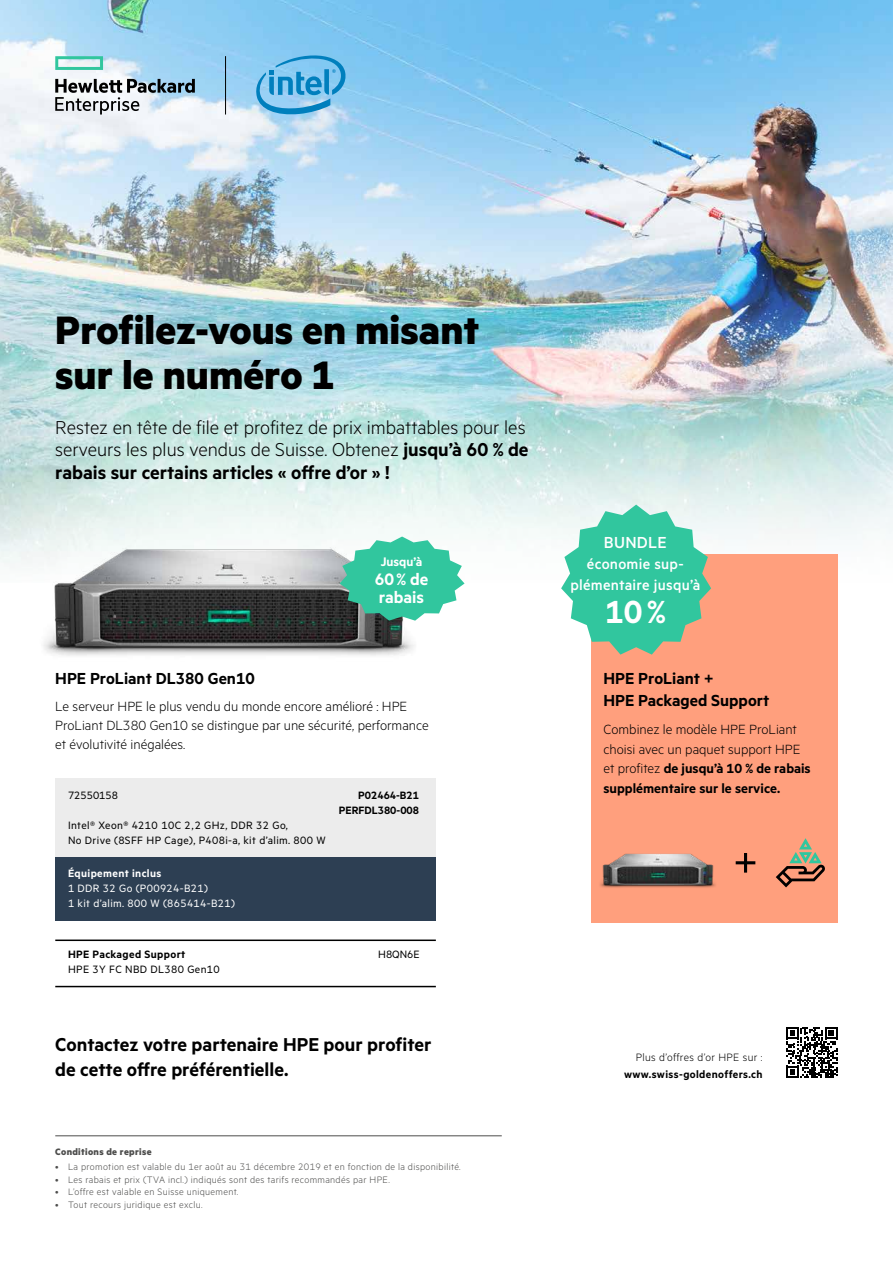
<style>
.page{position:relative;width:893px;height:1263px;background:#fff}
.page>*{position:absolute;margin:0;border:0;box-sizing:border-box;transform-origin:0 0}
.t1{font:700 44.7px/45px "Metric HPE";color:#000}
.t2{font:600 36px "Metric HPE";color:#fff}
.t3{font:300 21px/22.5px "Metric HPE";color:#000}
.t4{font:600 21px/25.2px "Metric HPE";color:#000}
.t5{font:600 18.6px/18.6px "Metric HPE";color:#fff}
.t6{font:600 18px/22.5px "Metric HPE";color:#000}
.t7{font:500 18px "Metric HPE";letter-spacing:.015em;color:#fff}
.t8{font:500 16.5px/21px "Metric HPE";letter-spacing:.015em;color:#fff;text-align:center}
.t9{font:300 15px/19.5px "Metric HPE";color:#000}
.t10{font:600 13.95px "Metric HPE";color:#fff}
.t11{font:12px/15px "Metric HPE";letter-spacing:.03em;color:#000}
.t12{font:12px/15px "Metric HPE";letter-spacing:.03em;color:#fff}
.t13{font:600 12px "Metric HPE";letter-spacing:.03em;color:#000}
.t14{font:600 12px/15px "Metric HPE";color:#000;text-align:right}
.t15{font:300 12px "Metric HPE";letter-spacing:.03em;color:#000}
.t16{font:600 12px "Metric HPE";letter-spacing:.03em;color:#fff}
.t17{font:12px "Metric HPE";color:#000}
.t18{font:300 10.5px "Metric HPE";letter-spacing:.03em;color:#4d4d4c}
.t19{font:700 10.5px "Metric HPE";letter-spacing:.03em;color:#4d4d4c}
.s1{font-weight:600}
</style>
<div class="page">
<img style="left:0;top:0;width:893px;height:583px">
<div style="left:55px;top:778px;width:381px;height:79px;background:#ececec"></div>
<div style="left:55px;top:857px;width:381px;height:64px;background:#2d3f53"></div>
<hr style="left:55px;top:939px;width:381px;height:2px;background:#000">
<hr style="left:55px;top:986px;width:381px;height:1px;background:#000">
<img style="left:36px;top:537px;width:378px;height:119px">
<hr style="left:55px;top:1135px;width:447px;height:1px;background:#4d4d4c">
<div style="left:591px;top:554px;width:246px;height:369px;background:#ff9f7d"></div>
<svg style="left:776px;top:838px;width:49px;height:49px"></svg>
<img style="left:600px;top:853px;width:116px;height:35px">
<svg style="left:736px;top:853px;width:19px;height:20px"></svg>
<svg style="left:786px;top:1027px;width:51px;height:51px"></svg>
<svg style="left:55px;top:56px;width:48px;height:14px"></svg>
<svg style="left:55px;top:79px;width:140px;height:36px"></svg>
<svg style="left:256px;top:55px;width:89px;height:59px;background:#67b6e2"></svg>
<hr style="left:225px;top:56px;width:1px;height:59px;background:#000">
<svg style="left:340px;top:536px;width:125px;height:85px"></svg>
<svg style="left:561px;top:505px;width:150px;height:150px"></svg>
<h1 class="t1" style="left:55px;top:306px;width:426px">Profilez-vous en misant sur le numéro 1</h1>
<h3 class="t3" style="left:55px;top:415px;width:475px">Restez en tête de file et profitez de prix imbattables pour les serveurs les plus vendus de Suisse. Obtenez <span class="s1">jusqu’à 60 % de rabais sur certains articles « offre d’or » !</span></h3>
<p class="t6" style="left:55px;top:666px;width:201px">HPE ProLiant DL380 Gen10</p>
<p class="t10" style="left:381px;top:553px;width:43px">Jusqu’à</p>
<p class="t5" style="left:375px;top:569px;width:55px">60% de rabais</p>
<p class="t9" style="left:55px;top:696px;width:375px;line-height:18.8px">Le serveur HPE le plus vendu du monde encore amélioré : HPE<br>ProLiant DL380 Gen10 se distingue par une sécurité, performance et évolutivité inégalées.</p>
<p class="t17" style="left:68px;top:788px;width:51px">72550158</p>
<p class="t14" style="left:339px;top:787px;width:82px">P02464-B21<br>PERFDL380-008</p>
<p class="t11" style="left:68px;top:817px;width:259px">Intel® Xeon® 4210 10C 2,2 GHz, DDR 32 Go,<br>No Drive (8SFF HP Cage), P408i-a, kit d’alim. 800 W</p>
<p class="t16" style="left:68px;top:866px;width:95px">Équipement inclus</p>
<p class="t12" style="left:68px;top:881px;width:168px">1 DDR 32 Go (P00924-B21)<br>1 kit d’alim. 800 W (865414-B21)</p>
<p class="t13" style="left:68px;top:947px;width:119px">HPE Packaged Support</p>
<p class="t11" style="left:378px;top:946px;width:43px">H8QN6E</p>
<p class="t11" style="left:68px;top:961px;width:153px">HPE 3Y FC NBD DL380 Gen10</p>
<h3 class="t4" style="left:55px;top:1031px;width:378px">Contactez votre partenaire HPE pour profiter de cette offre préférentielle.</h3>
<p class="t19" style="left:55px;top:1145px;width:98px">Conditions de reprise</p>
<p class="t18" style="left:55px;top:1160px;width:407px">• La promotion est valable du 1er août au 31 décembre 2019 et en fonction de la disponibilité.</p>
<p class="t18" style="left:55px;top:1173px;width:336px">• Les rabais et prix (TVA incl.) indiqués sont des tarifs recommandés par HPE.</p>
<p class="t18" style="left:55px;top:1186px;width:185px">• L’offre est valable en Suisse uniquement.</p>
<p class="t18" style="left:55px;top:1198px;width:149px">• Tout recours juridique est exclu.</p>
<p class="t7" style="left:604px;top:532px;width:64px">BUNDLE</p>
<p class="t8" style="left:570px;top:553px;width:131px">économie sup&shy;plémentaire jusqu’à</p>
<h2 class="t2" style="left:605px;top:590px;width:62px">10%</h2>
<p class="t6" style="left:603px;top:666px;width:167px">HPE ProLiant +<br>HPE Packaged Support</p>
<p class="t9" style="left:603px;top:719px;width:209px">Combinez le modèle HPE ProLiant choisi avec un paquet support HPE et profitez <span class="s1">de jusqu’à 10 % de rabais supplémentaire sur le service.</span></p>
<p class="t15" style="left:636px;top:1051px;width:128px">Plus d’offres d’or HPE sur :</p>
<p class="t13" style="left:624px;top:1067px;width:140px">www.swiss-goldenoffers.ch</p>
</div>
